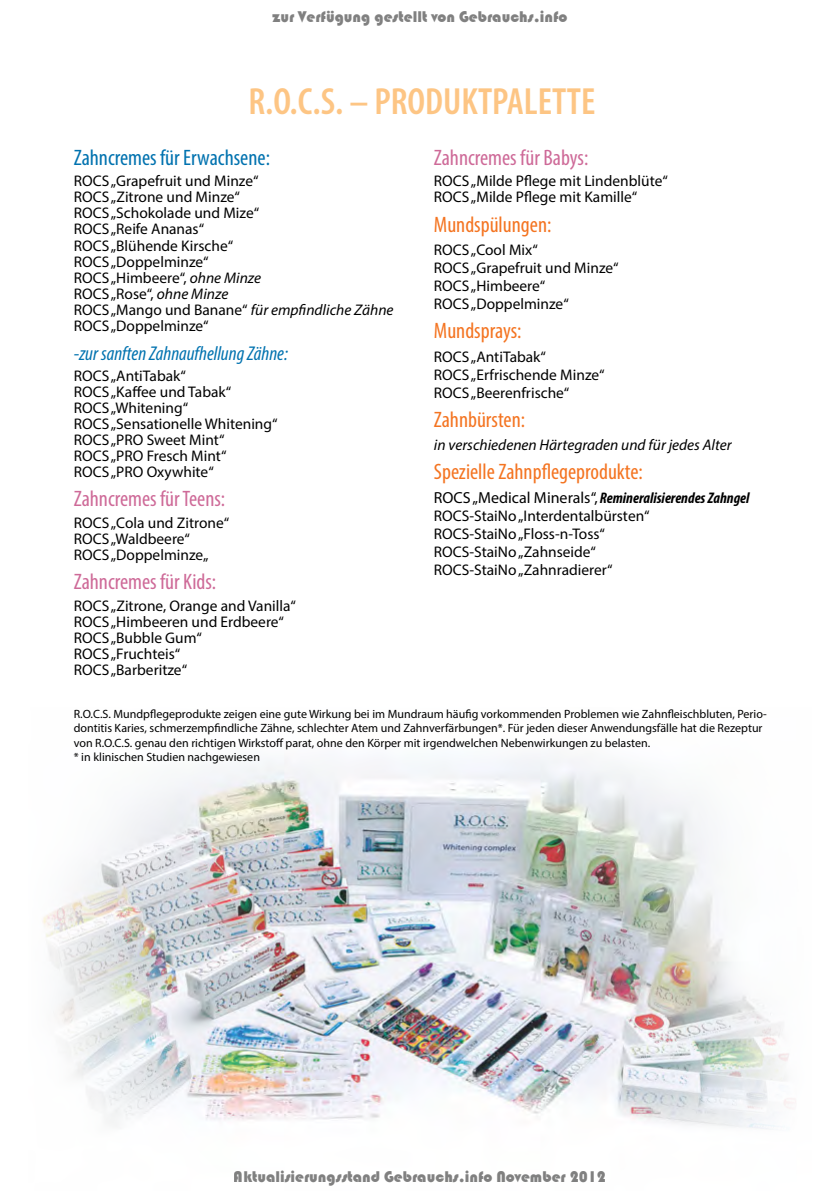
<style>
.page{position:relative;width:840px;height:1191px;background:#fff}
.page>*{position:absolute;margin:0;border:0;box-sizing:border-box;transform-origin:0 0}
.t1{font:600 condensed 38px "Myriad Pro";color:#fdc584}
.t2{font:condensed 22.4px "Myriad Pro";color:#f47421}
.t3{font:condensed 22.4px "Myriad Pro";color:#ce6a98}
.t4{font:condensed 22.4px "Myriad Pro";color:#0072af}
.t5{font:italic condensed 20px "Myriad Pro";color:#0072af}
.t6{font:16px "Bauhaus 93";color:rgb(0 0 0/.5)}
.t7{font:15.4px/16px "Myriad Pro";color:#000}
.t8{font:italic 15.4px "Myriad Pro";color:#000}
.t9{font:12px/14.4px "Myriad Pro";color:#000}
.s1{font-style:italic}
.s2{font-size:16px}
.s3{font-weight:700;font-style:italic;font-stretch:condensed}
</style>
<div class="page">
<img style="left:42px;top:756px;width:754px;height:373px">
<p class="t6" style="left:272px;top:7px;width:296px">zur Verfügung gestellt von Gebrauchs.info</p>
<h1 class="t1" style="left:248px;top:80px;width:348px">R.O.C.S. – PRODUKTPALETTE</h1>
<h2 class="t4" style="left:74px;top:144px;width:198px">Zahncremes für Erwachsene:</h2>
<p class="t7" style="left:74px;top:173px;width:321px">ROCS „Grapefruit und Minze“<br>ROCS „Zitrone und Minze“<br>ROCS „Schokolade und Mize“<br>ROCS „Reife Ananas“<br>ROCS „Blühende Kirsche“<br>ROCS „Doppelminze“<br>ROCS „Himbeere“, <span class="s1">ohne Minze<br></span>ROCS „Rose“, <span class="s1">ohne Minze<br></span>ROCS „Mango und Banane“ <span class="s1">für empfindliche Zähne<br></span>ROCS „Doppelminze“</p>
<p class="t5" style="left:74px;top:341px;width:215px">-zur sanften Zahnaufhellung Zähne:</p>
<p class="t7" style="left:74px;top:368px;width:205px">ROCS „AntiTabak“<br>ROCS „Kaffee und Tabak“<br>ROCS „Whitening“<br>ROCS „Sensationelle Whitening“<br>ROCS „PRO Sweet Mint“<br>ROCS „PRO Fresch Mint“<br>ROCS „PRO Oxywhite“</p>
<h2 class="t3" style="left:74px;top:485px;width:153px">Zahncremes für Teens:</h2>
<p class="t7" style="left:74px;top:514px;width:157px">ROCS „Cola und Zitrone“<br>ROCS „Waldbeere“<br>ROCS „Doppelminze„</p>
<h2 class="t3" style="left:74px;top:568px;width:144px">Zahncremes für Kids:</h2>
<p class="t7" style="left:74px;top:597px;width:224px">ROCS „Zitrone, Orange and Vanilla“<br>ROCS „Himbeeren und Erdbeere“<br>ROCS „Bubble Gum“<br>ROCS „Fruchteis“<br>ROCS „Barberitze“</p>
<h2 class="t3" style="left:433px;top:144px;width:156px">Zahncremes für Babys:</h2>
<p class="t7" style="left:433px;top:173px;width:235px">ROCS „Milde Pflege mit Lindenblüte“<br>ROCS „Milde Pflege mit Kamille“</p>
<h2 class="t2" style="left:433px;top:210px;width:119px">Mundspülungen:</h2>
<p class="t7" style="left:433px;top:241px;width:186px;line-height:18px">ROCS „Cool Mix“<br>ROCS „Grapefruit und Minze“<br>ROCS „Himbeere“<br>ROCS „Doppelminze“</p>
<h2 class="t2" style="left:433px;top:317px;width:89px">Mundsprays:</h2>
<p class="t7" style="left:433px;top:347px;width:172px;line-height:18px">ROCS „AntiTabak“<br>ROCS „Erfrischende Minze“<br>ROCS „Beerenfrische“</p>
<h2 class="t2" style="left:433px;top:406px;width:93px">Zahnbürsten:</h2>
<p class="t8" style="left:433px;top:435px;width:299px">in verschiedenen Härtegraden und für jedes Alter</p>
<h2 class="t2" style="left:433px;top:458px;width:210px">Spezielle Zahnpflegeprodukte:</h2>
<p class="t7" style="left:433px;top:488px;width:317px;line-height:18px"><span class="s2">ROCS „Medical Minerals“,</span> <span class="s3">Remineralisierendes Zahngel </span>ROCS-StaiNo „Interdentalbürsten“<br>ROCS-StaiNo „Floss-n-Toss“<br>ROCS-StaiNo „Zahnseide“<br>ROCS-StaiNo „Zahnradierer“</p>
<p class="t9" style="left:74px;top:706px;width:694px">R.O.C.S. Mundpflegeprodukte zeigen eine gute Wirkung bei im Mundraum häufig vorkommenden Problemen wie Zahnfleischbluten, Perio&shy;dontitis Karies, schmerzempfindliche Zähne, schlechter Atem und Zahnverfärbungen*. Für jeden dieser Anwendungsfälle hat die Rezeptur von R.O.C.S. genau den richtigen Wirkstoff parat, ohne den Körper mit irgendwelchen Nebenwirkungen zu belasten.<br>* in klinischen Studien nachgewiesen</p>
<p class="t6" style="left:234px;top:1167px;width:373px">Aktualisierungsstand Gebrauchs.info November 2012</p>
</div>
